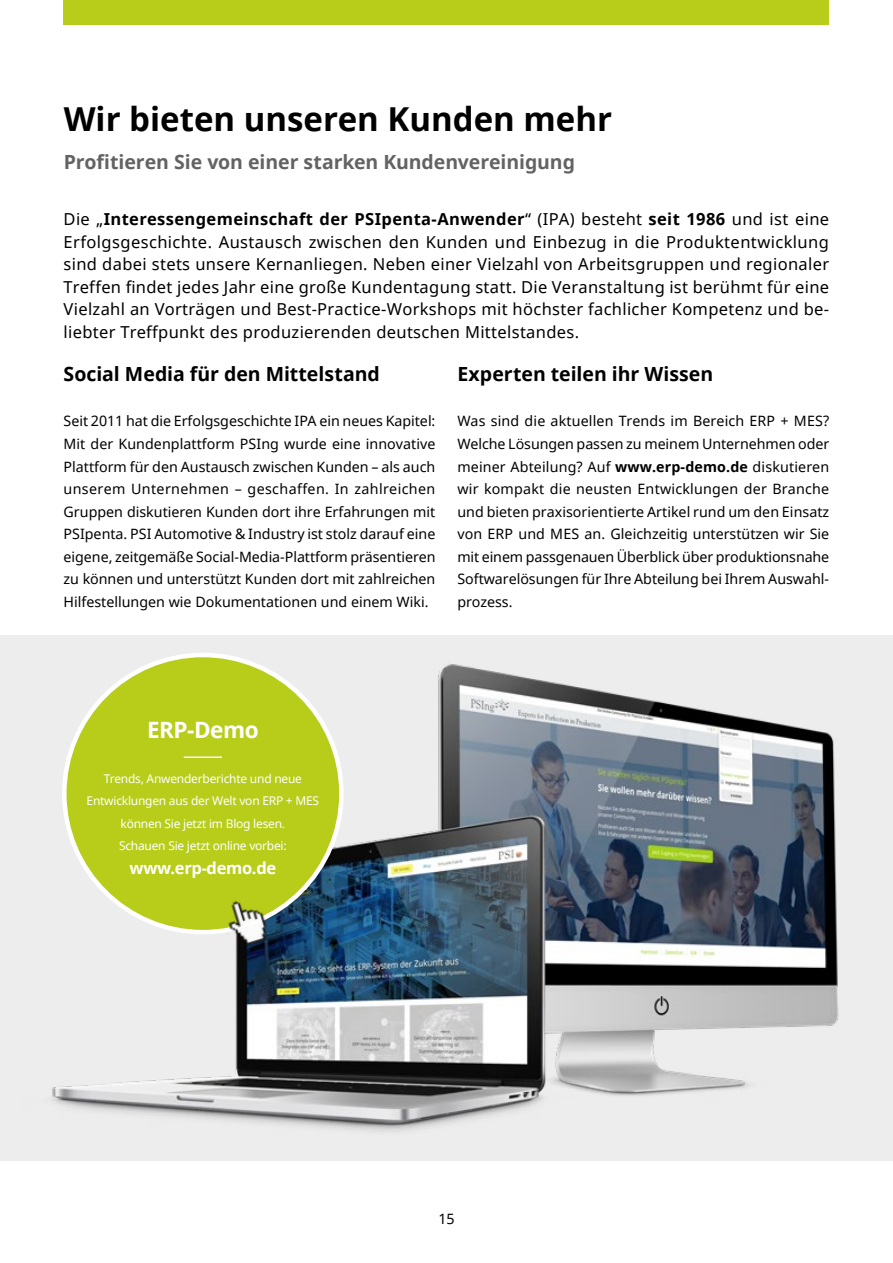
<style>
.page{position:relative;width:893px;height:1263px;background:#fff}
.page>*{position:absolute;margin:0;border:0;box-sizing:border-box;transform-origin:0 0}
.t1{font:700 33px "Noto Sans";color:#000}
.t2{font:700 22.5px "Noto Sans";letter-spacing:-.02em;color:#fff}
.t3{font:700 19.5px "Noto Sans";color:#000}
.t4{font:700 19.5px "Noto Sans";letter-spacing:-.005em;color:#646363}
.t5{font:16.5px/22.5px "Noto Sans";letter-spacing:.02em;color:#000;text-align:justify}
.t6{font:700 16.5px "Noto Sans";letter-spacing:-.02em;color:#fff}
.t7{font:14.25px/22.5px "Noto Sans";color:#000;text-align:justify}
.t8{font:12px/22.5px "Noto Sans";letter-spacing:-.02em;color:#fff;text-align:center}
.s1{font-weight:700}
</style>
<div class="page">
<img style="left:2px;top:635px;width:891px;height:526px">
<div style="left:64px;top:655px;width:277px;height:277px;background:#b7cd1a;border-radius:50%"></div>
<hr style="left:184px;top:756px;width:38px;height:2px;background:#fff">
<img style="left:217px;top:900px;width:62px;height:56px">
<div style="left:64px;top:0;width:765px;height:24px;background:#b7cd1a"></div>
<h1 class="t1" style="left:64px;top:96px;width:550px">Wir bieten unseren Kunden mehr</h1>
<h3 class="t4" style="left:64px;top:148px;width:513px">Profitieren Sie von einer starken Kundenvereinigung</h3>
<p class="t5" style="left:64px;top:208px;width:767px">Die „<span class="s1">Interessengemeinschaft der PSIpenta-Anwender</span>“ (IPA) besteht <span class="s1">seit 1986</span> und ist eine Erfolgsgeschichte. Austausch zwischen den Kunden und Einbezug in die Produktentwicklung sind dabei stets unsere Kernanliegen. Neben einer Vielzahl von Arbeitsgruppen und regionaler Treffen findet jedes Jahr eine große Kundentagung statt. Die Veranstaltung ist berühmt für eine Vielzahl an Vorträgen und Best-Practice-Workshops mit höchster fachlicher Kompetenz und be&shy;liebter Treffpunkt des produzierenden deutschen Mittelstandes.</p>
<h3 class="t3" style="left:64px;top:361px;width:318px">Social Media für den Mittelstand</h3>
<p class="t7" style="left:64px;top:410px;width:373px">Seit 2011 hat die Erfolgsgeschichte IPA ein neues Kapitel:<br>Mit der Kundenplattform PSIng wurde eine innovative Plattform für den Austausch zwischen Kunden – als auch unserem Unternehmen – geschaffen. In zahlreichen Gruppen diskutieren Kunden dort ihre Erfahrungen mit PSIpenta. PSI Automotive &amp; Industry ist stolz darauf eine eigene, zeitgemäße Social-Media-Plattform präsentieren zu können und unterstützt Kunden dort mit zahlreichen Hilfestellungen wie Dokumentationen und einem Wiki.</p>
<h3 class="t3" style="left:457px;top:361px;width:257px">Experten teilen ihr Wissen</h3>
<p class="t7" style="left:457px;top:410px;width:373px">Was sind die aktuellen Trends im Bereich ERP + MES?<br>Welche Lösungen passen zu meinem Unternehmen oder meiner Abteilung? Auf <span class="s1">www.erp-demo.de</span> diskutieren wir kompakt die neusten Entwicklungen der Branche und bieten praxisorientierte Artikel rund um den Einsatz von ERP und MES an. Gleichzeitig unterstützen wir Sie mit einem passgenauen Überblick über produktionsnahe Softwarelösungen für Ihre Abteilung bei Ihrem Auswahl&shy;prozess.</p>
<h2 class="t2" style="left:147px;top:714px;width:113px">ERP-Demo</h2>
<p class="t8" style="left:87px;top:766px;width:234px">Trends, Anwenderberichte und neue Entwicklungen aus der Welt von ERP + MES können Sie jetzt im Blog lesen.<br>Schauen Sie jetzt online vorbei:</p>
<p class="t6" style="left:130px;top:856px;width:148px">www.erp-demo.de</p>
<p class="t7" style="left:438px;top:1207px;width:18px">15</p>
</div>
